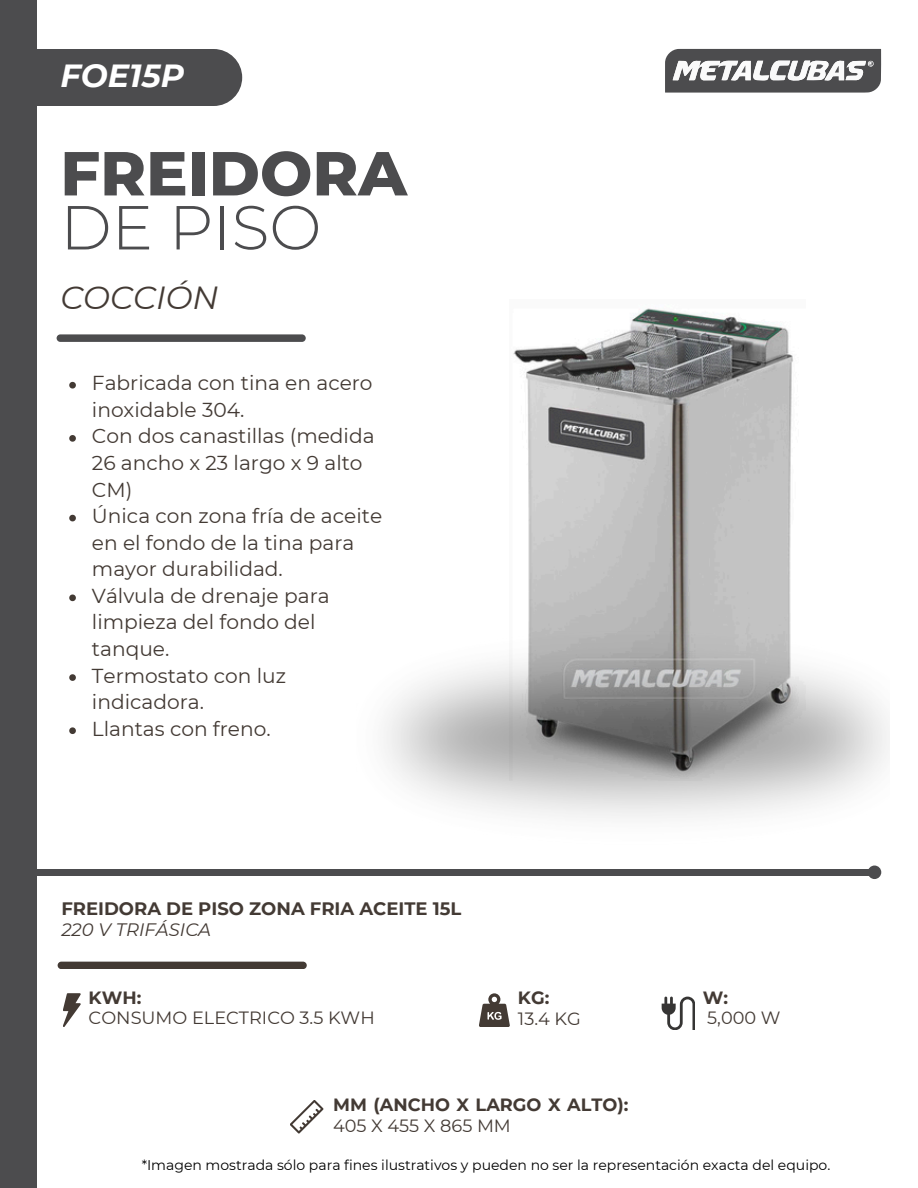
<style>
.page{position:relative;width:918px;height:1188px;background:#fff}
.page>*{position:absolute;margin:0;border:0;box-sizing:border-box;transform-origin:0 0}
.t1{font:800 62px/54px "Montserrat";color:#4c4c4e}
.t2{font:italic 32px "Montserrat";color:#433a34}
.t3{font:italic 700 32px "Montserrat";color:#fff}
.t4{font:20.2px/26.6px "Montserrat";color:#433a34}
.t5{font:700 18px/21px "Montserrat";color:#433a34}
.t6{font:17.8px/20.6px "Montserrat";color:#433a34}
.t7{font:700 17.8px/20.6px "Montserrat";color:#433a34}
.t8{font:14px "Montserrat";color:#000}
.s1{font-weight:300}
.s2{font-weight:400;font-style:italic}
.s3{font-weight:700}
.s4{font-weight:400}
</style>
<div class="page">
<div style="left:28px;top:869px;width:847px;height:6px;background:#4c4c4e"></div>
<div style="left:868px;top:866px;width:13px;height:13px;background:#4c4c4e;border-radius:50%"></div>
<div style="left:37px;top:49px;width:205px;height:57px;background:#4c4c4e"></div>
<div style="left:0;top:0;width:37px;height:1188px;background:#4c4c4e"></div>
<div style="left:57px;top:334px;width:249px;height:8px;background:#4c4c4e;border-radius:4px"></div>
<svg style="left:665px;top:49px;width:216px;height:44px"></svg>
<div style="left:58px;top:962px;width:249px;height:7px;background:#433a34;border-radius:4px"></div>
<svg style="left:290px;top:1100px;width:33px;height:34px"></svg>
<svg style="left:63px;top:993px;width:18px;height:34px"></svg>
<svg style="left:479px;top:993px;width:31px;height:34px"></svg>
<img style="left:513px;top:308px;width:280px;height:290px">
<img style="left:383px;top:598px;width:506px;height:275px">
<svg style="left:69px;top:382px;width:7px;height:7px"></svg>
<svg style="left:69px;top:435px;width:7px;height:7px"></svg>
<svg style="left:69px;top:515px;width:7px;height:6px"></svg>
<svg style="left:69px;top:595px;width:7px;height:6px"></svg>
<svg style="left:69px;top:674px;width:7px;height:7px"></svg>
<svg style="left:69px;top:727px;width:7px;height:7px"></svg>
<svg style="left:661px;top:997px;width:33px;height:33px"></svg>
<h5 class="t3" style="left:60px;top:56px;width:125px">FOE15P</h5>
<h5 class="t1" style="left:60px;top:146px;width:348px">FREIDORA<br><span class="s1">DE PISO</span></h5>
<h5 class="t2" style="left:60px;top:278px;width:160px">COCCIÓN</h5>
<h1 class="t4" style="left:92px;top:370px;width:282px">Fabricada con tina en acero inoxidable 304.</h1>
<h3 class="t4" style="left:92px;top:423px;width:284px">Con dos canastillas (medida<br>26 ancho x 23 largo x 9 alto<br>CM)</h3>
<p class="t4" style="left:92px;top:503px;width:292px">Única con zona fría de aceite en el fondo de la tina para mayor durabilidad.</p>
<p class="t4" style="left:92px;top:582px;width:239px">Válvula de drenaje para limpieza del fondo del tanque.</p>
<p class="t4" style="left:92px;top:662px;width:196px">Termostato con luz indicadora.</p>
<p class="t4" style="left:92px;top:715px;width:180px">Llantas con freno.</p>
<p class="t5" style="left:61px;top:898px;width:401px">FREIDORA DE PISO ZONA FRIA ACEITE 15L<br><span class="s2">220 V TRIFÁSICA</span></p>
<p class="t6" style="left:89px;top:987px;width:288px"><span class="s3">KWH:<br></span>CONSUMO ELECTRICO 3.5 KWH</p>
<p class="t6" style="left:518px;top:987px;width:64px"><span class="s3">KG:<br></span>13.4 KG</p>
<p class="t7" style="left:333px;top:1094px;width:297px">MM (ANCHO X LARGO X ALTO):<br><span class="s4">405 X 455 X 865 MM</span></p>
<p class="t6" style="left:703px;top:987px;width:79px"><span class="s3">W:<br></span>5,000 W</p>
<p class="t8" style="left:142px;top:1157px;width:690px">*Imagen mostrada sólo para fines ilustrativos y pueden no ser la representación exacta del equipo.</p>
</div>
